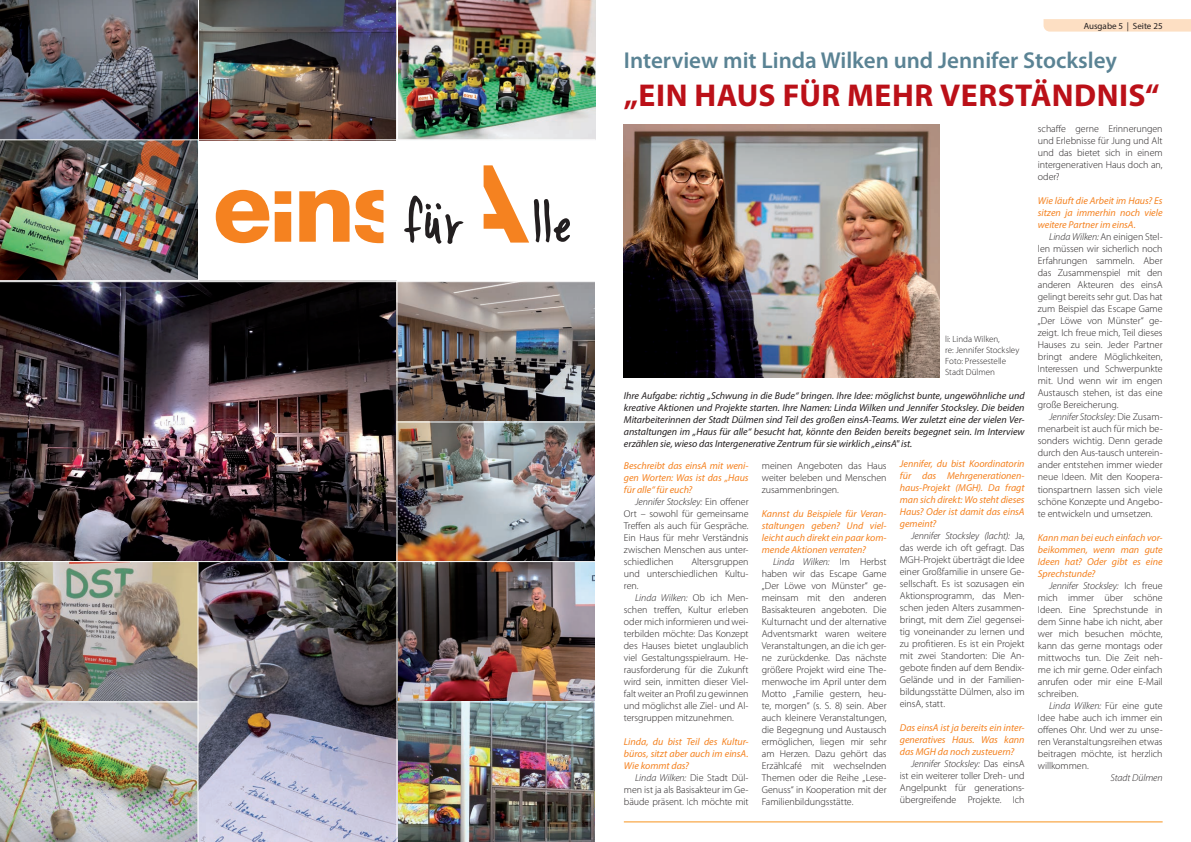
<style>
.page{position:relative;width:1191px;height:842px;background:#fff}
.page>*{position:absolute;margin:0;border:0;box-sizing:border-box;transform-origin:0 0}
.Header_Artikel{font:700 31.7px "Myriad Pro";letter-spacing:.015em;color:#bb1018}
.Subheader_Artikel{font:600 23px "Myriad Pro";color:#5a8394}
.Fliesstext{font:300 10px/12px "Myriad Pro";letter-spacing:-.005em;color:#231f20;text-align:justify}
.Fliesstext-2{font:italic 10px/12px "Myriad Pro";color:#f58220;text-align:justify}
.Fliesstext-3{font:italic 10px/12px "Myriad Pro";color:#231f20;text-align:justify}
.Fliesstext-4{font:italic 300 10px "Myriad Pro";letter-spacing:-.005em;color:#231f20}
.Bildunterschrift{font:300 9px/10.8px "Myriad Pro";color:#231f20}
.t1{font:9px "Myriad Pro";color:#231f20}
.s1{font-style:italic}
</style>
<div class="page">
<svg style="left:1043px;top:19px;width:148px;height:13px;background:#fde0c5"></svg>
<hr style="left:624px;top:822px;width:538px;height:1px;background:#f7931d">
<img style="left:624px;top:125px;width:315px;height:252px">
<img style="left:0;top:0;width:595px;height:139px">
<img style="left:0;top:282px;width:595px;height:560px">
<img style="left:0;top:140px;width:198px;height:140px">
<hr style="left:0;top:701px;width:198px;height:1px;background:#fff">
<hr style="left:397px;top:701px;width:198px;height:1px;background:#fff">
<hr style="left:397px;top:421px;width:198px;height:1px;background:#fff">
<hr style="left:0;top:561px;width:595px;height:1px;background:#fff">
<hr style="left:396px;top:281px;width:1px;height:561px;background:#fff">
<hr style="left:197px;top:562px;width:1px;height:280px;background:#fff">
<hr style="left:198px;top:0;width:1px;height:280px;background:#fff">
<hr style="left:396px;top:0;width:1px;height:140px;background:#fff">
<hr style="left:397px;top:0;width:1px;height:139px;background:#fff">
<svg style="left:216px;top:190px;width:167px;height:53px"></svg>
<svg style="left:483px;top:165px;width:87px;height:78px"></svg>
<svg style="left:404px;top:196px;width:59px;height:48px"></svg>
<p class="t1" style="left:1083px;top:20px;width:80px">Ausgabe 5 | Seite 25</p>
<p class="Subheader_Artikel" style="left:624px;top:48px;width:495px">Interview mit Linda Wilken und Jennifer Stocksley</p>
<p class="Header_Artikel" style="left:624px;top:75px;width:537px">„EIN HAUS FÜR MEHR VERSTÄNDNIS“</p>
<p class="Bildunterschrift" style="left:945px;top:334px;width:76px">li: Linda Wilken,<br>re: Jennifer Stocksley<br>Foto: Pressestelle<br>Stadt Dülmen</p>
<p class="Fliesstext-3" style="left:624px;top:390px;width:402px">Ihre Aufgabe: richtig „Schwung in die Bude“ bringen. Ihre Idee: möglichst bunte, ungewöhnliche und kreative Aktionen und Projekte starten. Ihre Namen: Linda Wilken und Jennifer Stocksley. Die beiden Mitarbeiterinnen der Stadt Dülmen sind Teil des großen einsA-Teams. Wer zuletzt eine der vielen Ver&shy;anstaltungen im „Haus für alle“ besucht hat, könnte den Beiden bereits begegnet sein. Im Interview erzählen sie, wieso das Intergenerative Zentrum für sie wirklich „einsA" ist.</p>
<p class="Fliesstext-2" style="left:624px;top:459px;width:126px">Beschreibt das einsA mit weni&shy;gen Worten: Was ist das „Haus für alle“ für euch?</p>
<p class="Fliesstext" style="left:624px;top:495px;width:126px;text-indent:11px"><span class="s1">Jennifer Stocksley:</span> Ein offener Ort – sowohl für gemeinsame Treffen als auch für Gespräche.<br>Ein Haus für mehr Verständnis zwischen Menschen aus unter&shy;schiedlichen</p>
<p class="Fliesstext" style="left:624px;top:555px;width:126px;text-indent:67px">Altersgruppen und unterschiedlichen Kultu&shy;ren.</p>
<p class="Fliesstext" style="left:624px;top:591px;width:126px;text-indent:11px"><span class="s1">Linda Wilken:</span> Ob ich Men&shy;schen treffen, Kultur erleben oder mich informieren und wei&shy;terbilden möchte: Das Konzept des Hauses bietet unglaublich viel Gestaltungsspielraum. He&shy;rausforderung für die Zukunft wird sein, inmitten dieser Viel&shy;falt weiter an Profil zu gewinnen und möglichst alle Ziel- und Al&shy;tersgruppen mitzunehmen.</p>
<p class="Fliesstext-2" style="left:624px;top:735px;width:126px">Linda, du bist Teil des Kultur&shy;büros, sitzt aber auch im einsA.<br>Wie kommt das?</p>
<p class="Fliesstext" style="left:624px;top:771px;width:126px;text-indent:11px"><span class="s1">Linda Wilken:</span> Die Stadt Dül&shy;men ist ja als Basisakteur im Ge&shy;bäude präsent. Ich möchte mit</p>
<p class="Fliesstext" style="left:762px;top:459px;width:126px">meinen Angeboten das Haus weiter beleben und Menschen zusammenbringen.</p>
<p class="Fliesstext-2" style="left:762px;top:507px;width:126px">Kannst du Beispiele für Veran&shy;staltungen geben? Und viel&shy;leicht auch direkt ein paar kom&shy;mende Aktionen verraten?</p>
<p class="Fliesstext" style="left:762px;top:555px;width:126px;text-indent:11px"><span class="s1">Linda Wilken:</span> Im Herbst haben wir das Escape Game „Der Löwe von Münster“ ge&shy;meinsam mit den anderen Basisakteuren angeboten. Die Kulturnacht und der alternative Adventsmarkt waren weitere Veranstaltungen, an die ich ger&shy;ne zurückdenke. Das nächste größere Projekt wird eine The&shy;menwoche im April unter dem Motto „Familie gestern, heu&shy;te, morgen“ (s. S. 8) sein. Aber auch kleinere Veranstaltungen, die Begegnung und Austausch ermöglichen, liegen mir sehr am Herzen. Dazu gehört das Erzählcafé mit wechselnden Themen oder die Reihe „Lese-Genuss“ in Kooperation mit der Familienbildungsstätte.</p>
<p class="Fliesstext-2" style="left:900px;top:458px;width:126px">Jennifer, du bist Koordinatorin für das Mehrgenerationen&shy;haus-Projekt (MGH). Da fragt man sich direkt: Wo steht dieses Haus? Oder ist damit das einsA gemeint?</p>
<p class="Fliesstext" style="left:900px;top:530px;width:126px;text-indent:11px"><span class="s1">Jennifer Stocksley (lacht):</span> Ja, das werde ich oft gefragt. Das MGH-Projekt überträgt die Idee einer Großfamilie in unsere Ge&shy;sellschaft. Es ist sozusagen ein Aktionsprogramm, das Men&shy;schen jeden Alters zusammen&shy;bringt, mit dem Ziel gegensei&shy;tig voneinander zu lernen und zu profitieren. Es ist ein Projekt mit zwei Standorten: Die An&shy;gebote finden auf dem Bendix-Gelände und in der Familien&shy;bildungsstätte Dülmen, also im einsA, statt.</p>
<p class="Fliesstext-2" style="left:900px;top:722px;width:126px">Das einsA ist ja bereits ein inter&shy;generatives Haus. Was kann das MGH da noch zusteuern?</p>
<p class="Fliesstext" style="left:900px;top:758px;width:126px;text-indent:11px"><span class="s1">Jennifer Stocksley:</span> Das einsA ist ein weiterer toller Dreh- und Angelpunkt für generations&shy;übergreifende Projekte. Ich</p>
<p class="Fliesstext" style="left:1037px;top:123px;width:126px">schaffe gerne Erinnerungen und Erlebnisse für Jung und Alt und das bietet sich in einem intergenerativen Haus doch an, oder?</p>
<p class="Fliesstext-2" style="left:1037px;top:195px;width:126px">Wie läuft die Arbeit im Haus? Es sitzen ja immerhin noch viele weitere Partner im einsA.</p>
<p class="Fliesstext" style="left:1037px;top:231px;width:126px;text-indent:11px"><span class="s1">Linda Wilken:</span> An einigen Stel&shy;len müssen wir sicherlich noch Erfahrungen sammeln. Aber das Zusammenspiel mit den anderen Akteuren des einsA gelingt bereits sehr gut. Das hat zum Beispiel das Escape Game „Der Löwe von Münster“ ge&shy;zeigt. Ich freue mich, Teil dieses Hauses zu sein. Jeder Partner bringt andere Möglichkeiten, Interessen und Schwerpunkte mit. Und wenn wir im engen Austausch stehen, ist das eine große Bereicherung.</p>
<p class="Fliesstext" style="left:1037px;top:411px;width:126px;text-indent:11px"><span class="s1">Jennifer Stocksley:</span> Die Zusam&shy;menarbeit ist auch für mich be&shy;sonders wichtig. Denn gerade durch den Aus-tausch unterein&shy;ander entstehen immer wieder neue Ideen. Mit den Koopera&shy;tionspartnern lassen sich viele schöne Konzepte und Angebo&shy;te entwickeln und umsetzen.</p>
<p class="Fliesstext-2" style="left:1037px;top:531px;width:126px">Kann man bei euch einfach vor&shy;beikommen, wenn man gute Ideen hat? Oder gibt es eine Sprechstunde?</p>
<p class="Fliesstext" style="left:1037px;top:579px;width:126px;text-indent:11px"><span class="s1">Jennifer Stocksley:</span> Ich freue mich immer über schöne Ideen. Eine Sprechstunde in dem Sinne habe ich nicht, aber wer mich besuchen möchte, kann das gerne montags oder mittwochs tun. Die Zeit neh&shy;me ich mir gerne. Oder einfach anrufen oder mir eine E-Mail schreiben.</p>
<p class="Fliesstext" style="left:1037px;top:699px;width:126px;text-indent:11px"><span class="s1">Linda Wilken:</span> Für eine gute Idee habe auch ich immer ein offenes Ohr. Und wer zu unse&shy;ren Veranstaltungsreihen etwas beitragen möchte, ist herzlich willkommen.</p>
<p class="Fliesstext-4" style="left:1110px;top:771px;width:53px">Stadt Dülmen</p>
</div>
